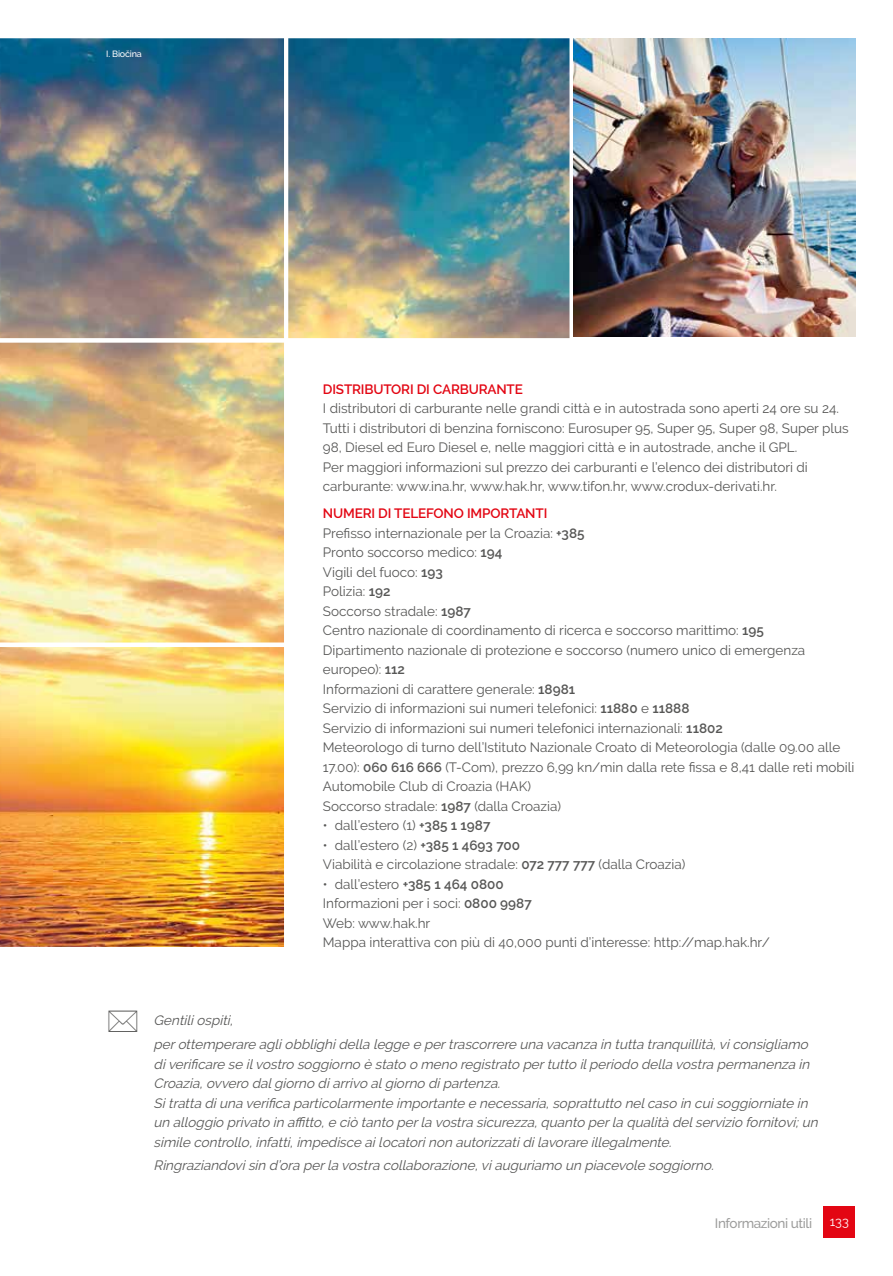
<style>
.page{position:relative;width:893px;height:1276px;background:#fff}
.page>*{position:absolute;margin:0;border:0;box-sizing:border-box;transform-origin:0 0}
.t1{font:13.5px/19.5px "Raleway";color:#575756}
.t2{font:italic 13.5px/19.5px "Raleway";color:#575756}
.t3{font:600 13.5px "Raleway";letter-spacing:-.01em;color:#e30613}
.t4{font:500 13.5px "Raleway";letter-spacing:-.03em;color:#9d9d9c}
.t5{font:12.75px "Raleway";color:#fff}
.t6{font:500 9px "Raleway";letter-spacing:-.02em;color:#fff}
.s1{font-weight:600;color:#e30613}
.s2{font-weight:600}
</style>
<div class="page">
<div style="left:824px;top:1205px;width:31px;height:32px;background:#e30613"></div>
<img style="left:0;top:38px;width:569px;height:909px">
<img style="left:574px;top:38px;width:281px;height:299px">
<p class="t6" style="left:106px;top:48px;width:37px">I. Biočina</p>
<p class="t3" style="left:323px;top:381px;width:202px">DISTRIBUTORI DI CARBURANTE</p>
<p class="t1" style="left:323px;top:398px;width:527px">I distributori di carburante nelle grandi città e in autostrada sono aperti 24 ore su 24.<br>Tutti i distributori di benzina forniscono: Eurosuper 95, Super 95, Super 98, Super plus 98, Diesel ed Euro Diesel e, nelle maggiori città e in autostrade, anche il GPL.<br>Per maggiori informazioni sul prezzo dei carburanti e l’elenco dei distributori di carburante: www.ina.hr, www.hak.hr, www.tifon.hr, www.crodux-derivati.hr.</p>
<p class="t1" style="left:323px;top:504px;width:533px"><span class="s1">NUMERI DI TELEFONO IMPORTANTI<br></span>Prefisso internazionale per la Croazia: <span class="s2">+385<br></span>Pronto soccorso medico: <span class="s2">194<br></span>Vigili del fuoco: <span class="s2">193<br></span>Polizia: <span class="s2">192<br></span>Soccorso stradale: <span class="s2">1987<br></span>Centro nazionale di coordinamento di ricerca e soccorso marittimo: <span class="s2">195<br></span>Dipartimento nazionale di protezione e soccorso (numero unico di emergenza europeo): <span class="s2">112<br></span>Informazioni di carattere generale: <span class="s2">18981<br></span>Servizio di informazioni sui numeri telefonici: <span class="s2">11880</span> e <span class="s2">11888<br></span>Servizio di informazioni sui numeri telefonici internazionali: <span class="s2">11802<br></span>Meteorologo di turno dell’Istituto Nazionale Croato di Meteorologia (dalle 09.00 alle 17.00): <span class="s2">060 616 666</span> (T-Com), prezzo 6,99 kn/min dalla rete fissa e 8,41 dalle reti mobili Automobile Club di Croazia (HAK)<br>Soccorso stradale: <span class="s2">1987</span> (dalla Croazia)</p>
<p class="t1" style="left:323px;top:815px;width:169px">• dall’estero (1) <span class="s2">+385 1 1987</span></p>
<p class="t1" style="left:323px;top:835px;width:364px">• dall’estero (2) <span class="s2">+385 1 4693 700<br></span>Viabilità e circolazione stradale: <span class="s2">072 777 777</span> (dalla Croazia)</p>
<p class="t1" style="left:323px;top:874px;width:448px">• dall’estero <span class="s2">+385 1 464 0800<br></span>Informazioni per i soci: <span class="s2">0800 9987<br></span>Web: www.hak.hr<br>Mappa interattiva con più di 40,000 punti d’interesse: http://map.hak.hr/</p>
<p class="t2" style="left:154px;top:1008px;width:659px;line-height:23.7px">Gentiliospiti,<br>perottemperare agliobblighidella legge e pertrascorrere una vacanza in tutta tranquillità,viconsigliamo</p>
<p class="t2" style="left:154px;top:1054px;width:669px">diverificare se ilvostro soggiorno è stato o meno registrato pertutto ilperiodo della vostra permanenza in Croazia,ovvero dalgiorno diarrivo algiorno dipartenza.<br>Sitratta diuna verifica particolarmente importante e necessaria,soprattutto nelcaso in cuisoggiorniate in un alloggio privato in affitto,e ciò tanto perla vostra sicurezza,quanto perla qualità delservizio fornitovi;un simile controllo,infatti,impedisce ailocatorinon autorizzatidilavorare illegalmente.</p>
<p class="t2" style="left:154px;top:1156px;width:565px">Ringraziandovisin d’ora perla vostra collaborazione,viauguriamo un piacevole soggiorno.</p>
<p class="t4" style="left:715px;top:1215px;width:99px">Informazioni utili</p>
<p class="t5" style="left:830px;top:1213px;width:21px">133</p>
</div>
